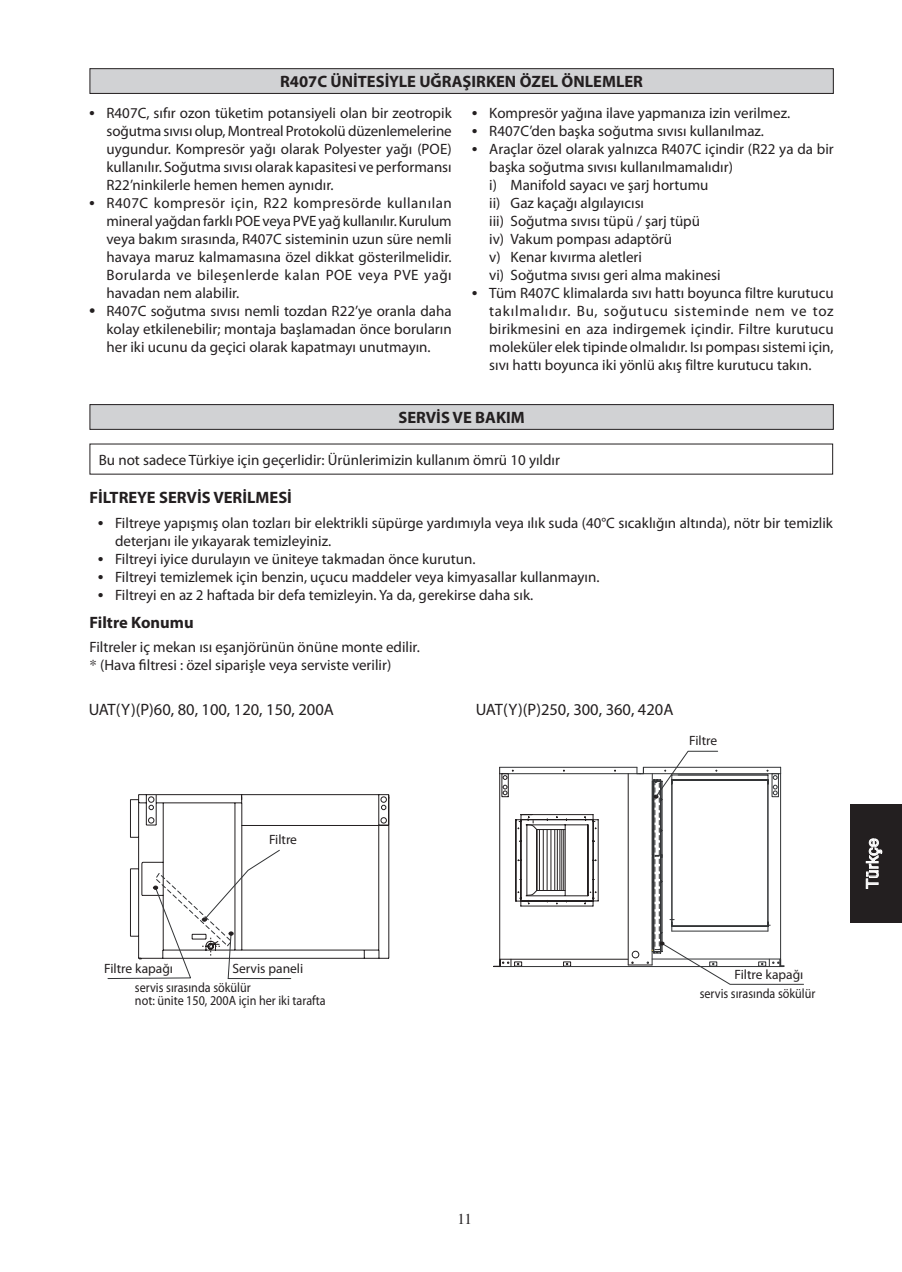
<style>
.page{position:relative;width:902px;height:1272px;background:#fff}
.page>*{position:absolute;margin:0;border:0;box-sizing:border-box;transform-origin:0 0}
.t1{font:700 16.5px "Myriad Pro";color:#231f20}
.t2{font:16.5px "Myriad Pro";color:#231f20}
.t3{font:16.5px "TR Helvetica";color:#fff}
.t4{font:16.5px "Times";color:#231f20}
.t5{font:15px/18px "Myriad Pro";color:#231f20}
.t6{font:15px "Myriad Pro";letter-spacing:.05em;color:#231f20}
.t7{font:15px/18px "Times";color:#231f20;text-align:justify}
.t8{font:13.5px/19px "Myriad Pro";color:#231f20}
.t9{font:13.5px "Myriad Pro";color:#231f20;scale:.9 1}
.s1{font-family:"Times"}
</style>
<div class="page">
<div style="left:850px;top:804px;width:52px;height:118px;background:#231f20"></div>
<svg style="left:108px;top:794px;width:282px;height:185px"></svg>
<svg style="left:493px;top:751px;width:311px;height:234px"></svg>
<div style="left:90px;top:69px;width:743px;height:24px;background:#d1d2d4"></div>
<div style="left:90px;top:68px;width:744px;height:26px;border:1px solid #231f20"></div>
<div style="left:90px;top:405px;width:743px;height:24px;background:#d1d2d4"></div>
<div style="left:90px;top:404px;width:744px;height:26px;border:1px solid #231f20"></div>
<p class="t7" style="left:90px;top:105px;width:7px">•</p>
<p class="t7" style="left:90px;top:195px;width:7px">•</p>
<p class="t4" style="left:90px;top:304px;width:7px">•</p>
<p class="t1" style="left:280px;top:75px;width:364px">R407C ÜNİTESİYLE UĞRAŞIRKEN ÖZEL ÖNLEMLER</p>
<p class="t5" style="left:107px;top:105px;width:347px">R407C, sıfır ozon tüketim potansiyeli olan bir zeotropik soğutma sıvısı olup, Montreal Protokolü düzenlemelerine uygundur. Kompresör yağı olarak Polyester yağı (POE) kullanılır. Soğutma sıvısı olarak kapasitesi ve performansı R22’ninkilerle hemen hemen aynıdır.<br>R407C kompresör için, R22 kompresörde kullanılan mineral yağdan farklı POE veya PVE yağ kullanılır. Kurulum veya bakım sırasında, R407C sisteminin uzun süre nemli havaya maruz kalmamasına özel dikkat gösterilmelidir.<br>Borularda ve bileşenlerde kalan POE veya PVE yağı havadan nem alabilir.<br>R407C soğutma sıvısı nemli tozdan R22’ye oranla daha kolay etkilenebilir; montaja başlamadan önce boruların her iki ucunu da geçici olarak kapatmayı unutmayın.</p>
<p class="t7" style="left:472px;top:105px;width:7px">• • •</p>
<p class="t7" style="left:472px;top:285px;width:7px">•</p>
<p class="t5" style="left:489px;top:105px;width:302px">Kompresör yağına ilave yapmanıza izin verilmez.</p>
<p class="t5" style="left:489px;top:123px;width:276px">R407C’den başka soğutma sıvısı kullanılmaz.</p>
<p class="t5" style="left:489px;top:141px;width:346px">Araçlar özel olarak yalnızca R407C içindir (R22 ya da bir</p>
<p class="t5" style="left:489px;top:159px;width:245px">başka soğutma sıvısı kullanılmamalıdır)</p>
<p class="t5" style="left:510px;top:177px;width:200px">Manifold sayacı ve şarj hortumu</p>
<p class="t5" style="left:510px;top:195px;width:135px">Gaz kaçağı algılayıcısı</p>
<p class="t5" style="left:489px;top:213px;width:212px">iii) Soğutma sıvısı tüpü / şarj tüpü</p>
<p class="t5" style="left:489px;top:231px;width:184px">iv) Vakum pompası adaptörü</p>
<p class="t5" style="left:510px;top:249px;width:133px">Kenar kıvırma aletleri</p>
<p class="t5" style="left:489px;top:267px;width:233px">vi) Soğutma sıvısı geri alma makinesi</p>
<p class="t5" style="left:489px;top:285px;width:346px">Tüm R407C klimalarda sıvı hattı boyunca filtre kurutucu</p>
<p class="t6" style="left:489px;top:305px;width:346px">takılmalıdır. Bu, soğutucu sisteminde nem ve toz</p>
<p class="t5" style="left:489px;top:321px;width:346px">birikmesini en aza indirgemek içindir. Filtre kurutucu</p>
<p class="t5" style="left:489px;top:339px;width:346px">moleküler elek tipinde olmalıdır. Isı pompası sistemi için,</p>
<p class="t5" style="left:489px;top:357px;width:324px">sıvı hattı boyunca iki yönlü akış filtre kurutucu takın.</p>
<p class="t5" style="left:489px;top:177px;width:13px">i) ii)</p>
<p class="t5" style="left:489px;top:249px;width:13px">v)</p>
<p class="t1" style="left:398px;top:411px;width:128px">SERVİS VE BAKIM</p>
<p class="t5" style="left:99px;top:452px;width:463px">Bu not sadece Türkiye için geçerlidir: Ürünlerimizin kullanım ömrü 10 yıldır</p>
<p class="t1" style="left:90px;top:491px;width:204px">FİLTREYE SERVİS VERİLMESİ</p>
<p class="t5" style="left:115px;top:515px;width:719px">Filtreye yapışmış olan tozları bir elektrikli süpürge yardımıyla veya ılık suda (40°C sıcaklığın altında), nötr bir temizlik deterjanı ile yıkayarak temizleyiniz.<br>Filtreyi iyice durulayın ve üniteye takmadan önce kurutun.<br>Filtreyi temizlemek için benzin, uçucu maddeler veya kimyasallar kullanmayın.<br>Filtreyi en az 2 haftada bir defa temizleyin. Ya da, gerekirse daha sık.</p>
<p class="t1" style="left:90px;top:616px;width:106px">Filtre Konumu</p>
<p class="t5" style="left:90px;top:639px;width:332px">Filtreler iç mekan ısı eşanjörünün önüne monte edilir. <span class="s1">*</span> (Hava filtresi : özel siparişle veya serviste verilir)</p>
<p class="t7" style="left:98px;top:515px;width:7px">•</p>
<p class="t7" style="left:98px;top:551px;width:7px">• • •</p>
<p class="t2" style="left:89px;top:703px;width:247px">UAT(Y)(P)60, 80, 100, 120, 150, 200A</p>
<p class="t2" style="left:476px;top:703px;width:199px">UAT(Y)(P)250, 300, 360, 420A</p>
<p class="t8" style="left:689px;top:732px;width:30px">Filtre</p>
<p class="t8" style="left:269px;top:831px;width:30px">Filtre</p>
<p class="t8" style="left:135px;top:959px;width:170px;text-indent:97px">Servis paneli servis sırasında sökülür</p>
<p class="t9" style="left:135px;top:995px;width:214px">not: ünite 150, 200A için her iki tarafta</p>
<p class="t8" style="left:104px;top:960px;width:70px">Filtre kapağı</p>
<p class="t8" style="left:735px;top:966px;width:70px">Filtre kapağı</p>
<p class="t9" style="left:700px;top:988px;width:130px">servis sırasında sökülür</p>
<p class="t3" style="left:866px;top:889px;width:52px;rotate:-90deg">Türkçe</p>
<p class="t7" style="left:458px;top:1211px;width:16px">11</p>
</div>
